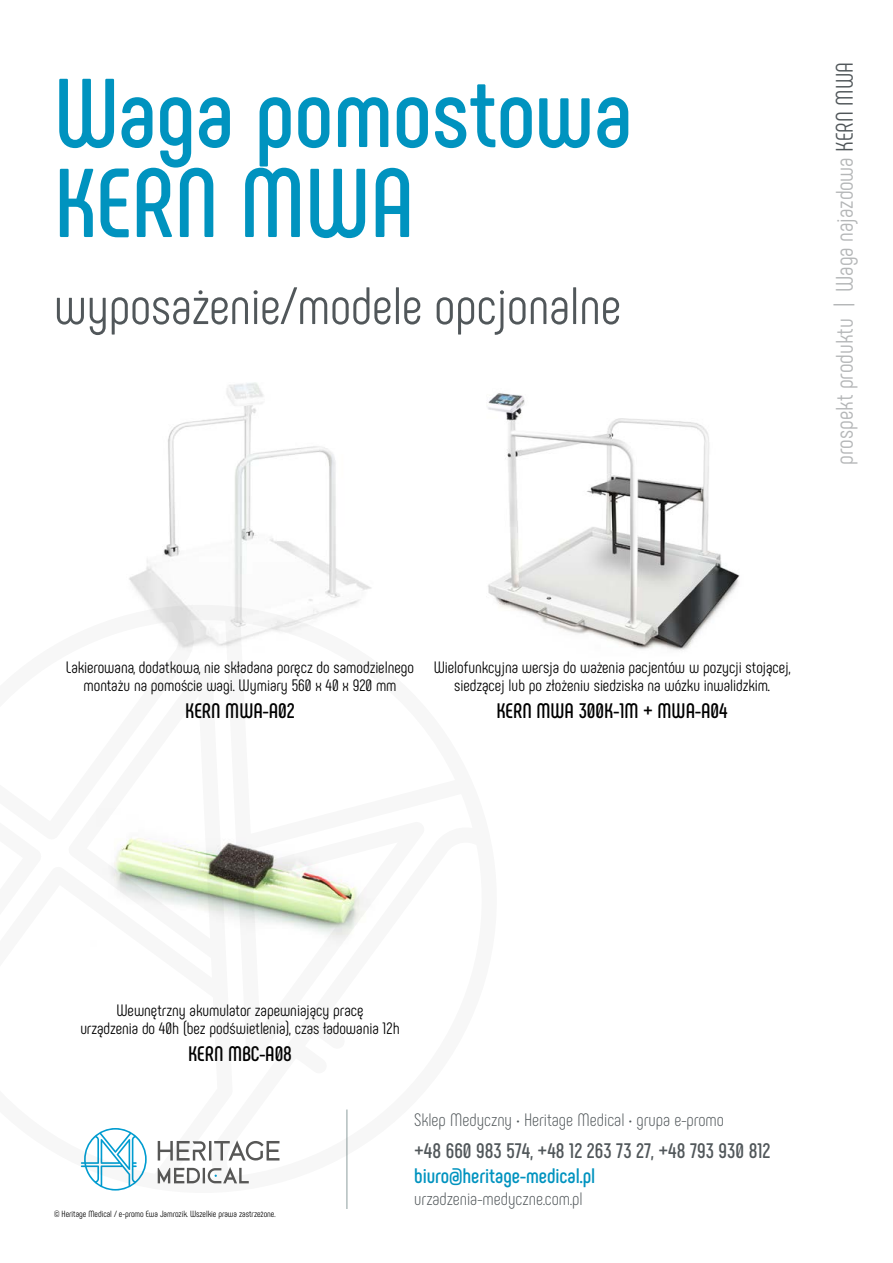
<style>
.page{position:relative;width:893px;height:1263px;background:#fff}
.page>*{position:absolute;margin:0;border:0;box-sizing:border-box;transform-origin:0 0}
.t1{font:700 97.5px/90px "Phenomena";color:#0093bf}
.t2{font:52.5px "Phenomena";color:#51575a}
.t3{font:24px "Phenomena";color:#b5b7b8}
.t4{font:700 21px "Phenomena";color:#000}
.t5{font:700 21px "Phenomena";color:#51575a}
.t6{font:700 21px "Phenomena";color:#0093bf}
.t7{font:300 18px "Phenomena";color:#51575a}
.t8{font:16.5px/18px "Phenomena";color:#000;text-align:center}
.t9{font:9px "Phenomena";color:#000}
.s1{color:#51575a}
</style>
<div class="page">
<img style="left:129px;top:382px;width:242px;height:214px">
<img style="left:488px;top:393px;width:252px;height:258px">
<hr style="left:347px;top:1109px;width:1px;height:100px;background:#8d9e9e">
<svg style="left:80px;top:596px;width:425px;height:605px"></svg>
<h1 class="t1" style="left:54px;top:68px;width:580px">Waga pomostowa<br>KERN MWA</h1>
<h2 class="t2" style="left:54px;top:275px;width:569px">wyposażenie/modele opcjonalne</h2>
<h3 class="t3" style="left:831px;top:465px;width:404px;rotate:-90deg">prospekt produktu | Waga najazdowa <span class="s1">KERN MWA</span></h3>
<p class="t8" style="left:66px;top:658px;width:350px">Lakierowana, dodatkowa, nie składana poręcz do samodzielnego montażu na pomoście wagi. Wymiary 560 x 40 x 920 mm</p>
<p class="t4" style="left:185px;top:698px;width:111px">KERN MWA-A02</p>
<p class="t8" style="left:434px;top:658px;width:358px">Wielofunkcyjna wersja do ważenia pacjentów w pozycji stojącej, siedzącej lub po złożeniu siedziska na wózku inwalidzkim.</p>
<p class="t4" style="left:496px;top:698px;width:233px">KERN MWA 300K-1M + MWA-A04</p>
<p class="t8" style="left:80px;top:1001px;width:321px">Wewnętrzny akumulator zapewniający pracę<br>urządzenia do 40h (bez podświetlenia), czas ładowania 12h</p>
<p class="t4" style="left:188px;top:1041px;width:106px">KERN MBC-A08</p>
<p class="t9" style="left:54px;top:1209px;width:223px">© Heritage Medical / e-promo Ewa Jamrozik. Wszelkie prawa zastrzeżone.</p>
<p class="t7" style="left:414px;top:1109px;width:311px">Sklep Medyczny • Heritage Medical • grupa e-promo</p>
<p class="t5" style="left:414px;top:1138px;width:358px">+48 660 983 574, +48 12 263 73 27, +48 793 930 812</p>
<p class="t6" style="left:414px;top:1163px;width:183px">biuro@heritage-medical.pl</p>
<p class="t7" style="left:414px;top:1188px;width:170px">urzadzenia-medyczne.com.pl</p>
</div>
